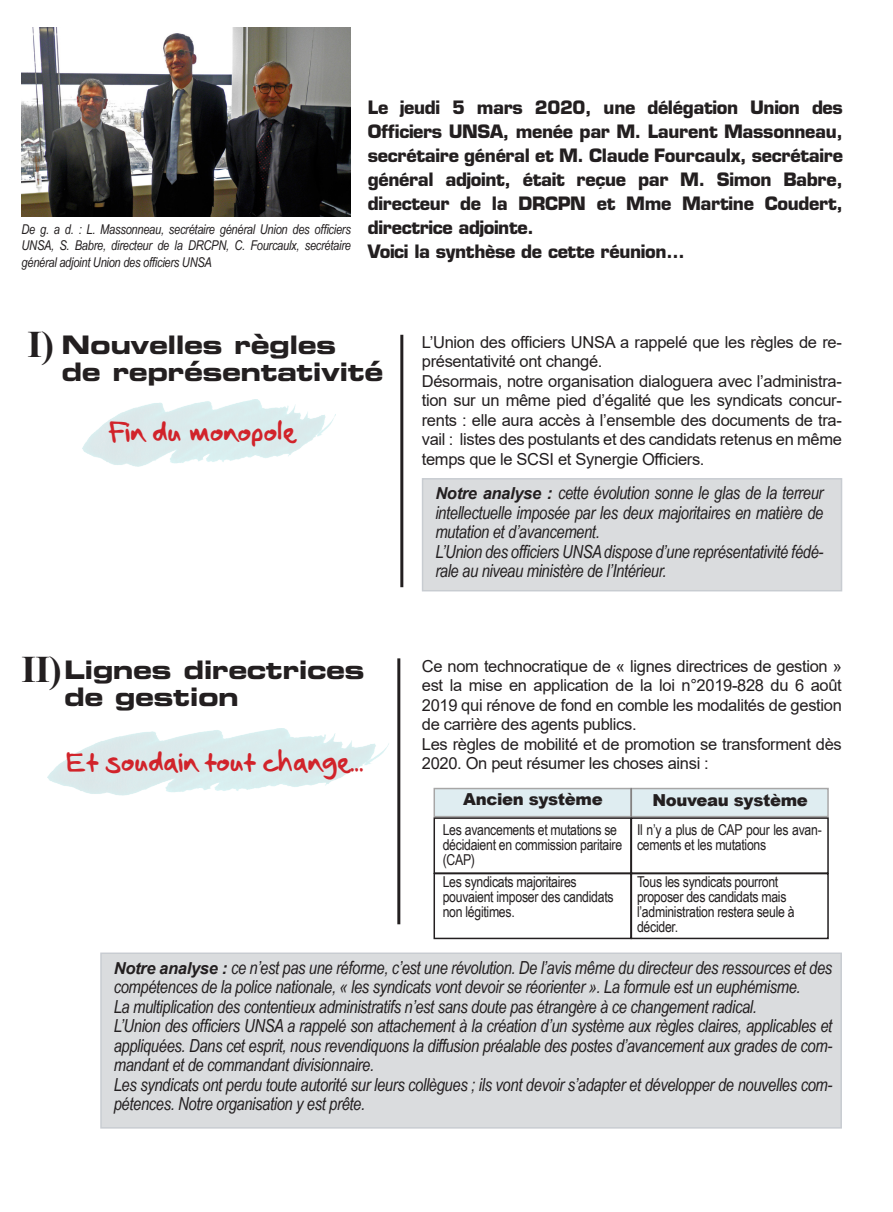
<style>
.page{position:relative;width:893px;height:1212px;background:#fff}
.page>*{position:absolute;margin:0;border:0;box-sizing:border-box;transform-origin:0 0}
.Style_de_paragraphe{font:700 37.5px "Times New Roman";color:#231f20}
.Style_de_paragraphe-2{font:27px "Seans Other Hand";letter-spacing:-.02em;color:#d1232a}
.Style_de_paragraphe-3{font:25.5px "Eurostile LT Std Bold Ex 2";letter-spacing:-.02em;color:#231f20}
.Style_de_paragraphe-4{font:italic 18px/19.5px "Arial Narrow";letter-spacing:-.02em;color:#231f20}
.Style_de_paragraphe-5{font:700 18px/24px "Eurostile LT Std";letter-spacing:-.02em;color:#231f20;text-align:justify}
.Style_de_paragraphe-6{font:16.5px/19.5px "Arial";letter-spacing:-.02em;color:#231f20}
.Style_de_paragraphe-7{font:900 16.5px "Arial";letter-spacing:-.02em;color:#231f20}
.Style_de_paragraphe-8{font:15px/15px "Arial Narrow";letter-spacing:-.02em;color:#231f20}
.Style_de_paragraphe-9{font:italic 13.5px/16.5px "Arial Narrow";letter-spacing:-.02em;color:#231f20;text-align:justify}
.s1{font-family:"Arial";font-weight:700;font-size:16.5px}
</style>
<div class="page">
<div style="left:422px;top:478px;width:420px;height:113px;background:#dadcde"></div>
<img style="left:83px;top:399px;width:253px;height:68px">
<div style="left:100px;top:952px;width:742px;height:176px;background:#dadcde"></div>
<img style="left:47px;top:728px;width:342px;height:68px">
<div style="left:434px;top:788px;width:197px;height:28px;background:#dfedf1"></div>
<div style="left:631px;top:788px;width:197px;height:28px;background:#dfedf1"></div>
<div style="left:631px;top:817px;width:198px;height:57px;border:2px solid #231f20"></div>
<div style="left:433px;top:817px;width:199px;height:57px;border:2px solid #231f20"></div>
<div style="left:631px;top:873px;width:198px;height:66px;border:2px solid #231f20"></div>
<div style="left:433px;top:873px;width:199px;height:66px;border:2px solid #231f20"></div>
<hr style="left:400px;top:335px;width:3px;height:252px;background:#231f20">
<hr style="left:397px;top:658px;width:3px;height:266px;background:#231f20">
<img style="left:22px;top:27px;width:329px;height:189px">
<p class="Style_de_paragraphe-9" style="left:22px;top:221px;width:331px">De g. a d. : L. Massonneau, secrétaire général Union des officiers UNSA, S. Babre, directeur de la DRCPN, C. Fourcaulx, secrétaire général adjoint Union des officiers UNSA</p>
<p class="Style_de_paragraphe-5" style="left:368px;top:96px;width:477px">Le jeudi 5 mars 2020, une délégation Union des Officiers UNSA, menée par M. Laurent Massonneau, secrétaire général et M. Claude Fourcaulx, secrétaire général adjoint, était reçue par M. Simon Babre, directeur de la DRCPN et Mme Martine Coudert, directrice adjointe.</p>
<p class="Style_de_paragraphe-5" style="left:368px;top:240px;width:319px">Voici la synthèse de cette réunion...</p>
<p class="Style_de_paragraphe" style="left:28px;top:317px;width:28px">I)</p>
<p class="Style_de_paragraphe-3" style="left:62px;top:327px;width:276px">Nouvelles règles</p>
<p class="Style_de_paragraphe-3" style="left:62px;top:354px;width:323px">de représentativité</p>
<p class="Style_de_paragraphe-2" style="left:108px;top:413px;width:190px">Fin du monopole</p>
<p class="Style_de_paragraphe" style="left:22px;top:642px;width:42px">II)</p>
<p class="Style_de_paragraphe-3" style="left:64px;top:652px;width:302px">Lignes directrices</p>
<p class="Style_de_paragraphe-3" style="left:64px;top:679px;width:176px">de gestion</p>
<p class="Style_de_paragraphe-2" style="left:66px;top:742px;width:299px">Et soudain tout change...</p>
<p class="Style_de_paragraphe-6" style="left:422px;top:332px;width:422px">L’Union des officiers UNSA a rappelé que les règles de re&shy;présentativité ont changé.</p>
<p class="Style_de_paragraphe-6" style="left:422px;top:371px;width:422px;text-align:justify">Désormais, notre organisation dialoguera avec l’administra&shy;tion sur un même pied d’égalité que les syndicats concur&shy;rents : elle aura accès à l’ensemble des documents de tra&shy;vail : listes des postulants et des candidats retenus en même temps que le SCSI et Synergie Officiers.</p>
<p class="Style_de_paragraphe-4" style="left:435px;top:483px;width:390px;text-align:justify"><span class="s1">Notre analyse :</span> cette évolution sonne le glas de la terreur intellectuelle imposée par les deux majoritaires en matière de mutation et d’avancement.</p>
<p class="Style_de_paragraphe-4" style="left:435px;top:541px;width:390px">L’Union des officiers UNSA dispose d’une représentativité fédé&shy;rale au niveau ministère de l’Intérieur.</p>
<p class="Style_de_paragraphe-6" style="left:422px;top:656px;width:422px;text-align:justify">Ce nom technocratique de « lignes directrices de gestion » est la mise en application de la loi n°2019-828 du 6 août 2019 qui rénove de fond en comble les modalités de gestion de carrière des agents publics.</p>
<p class="Style_de_paragraphe-6" style="left:422px;top:734px;width:422px">Les règles de mobilité et de promotion se transforment dès<br>2020. On peut résumer les choses ainsi :</p>
<p class="Style_de_paragraphe-7" style="left:463px;top:787px;width:141px">Ancien système</p>
<p class="Style_de_paragraphe-7" style="left:652px;top:788px;width:157px">Nouveau système</p>
<p class="Style_de_paragraphe-8" style="left:443px;top:822px;width:181px">Les avancements et mutations se décidaient en commission paritaire (CAP)</p>
<p class="Style_de_paragraphe-8" style="left:637px;top:822px;width:186px">Il n’y a plus de CAP pour les avan&shy;cements et les mutations</p>
<p class="Style_de_paragraphe-8" style="left:443px;top:874px;width:172px">Les syndicats majoritaires pouvaient imposer des candidats non légitimes.</p>
<p class="Style_de_paragraphe-8" style="left:637px;top:874px;width:159px">Tous les syndicats pourront proposer des candidats mais l’administration restera seule à décider.</p>
<p class="Style_de_paragraphe-4" style="left:114px;top:957px;width:720px"><span class="s1">Notre analyse :</span> ce n’est pas une réforme, c’est une révolution. De l’avis même du directeur des ressources et des compétences de la police nationale, « les syndicats vont devoir se réorienter ». La formule est un euphémisme.</p>
<p class="Style_de_paragraphe-4" style="left:114px;top:996px;width:645px">La multiplication des contentieux administratifs n’est sans doute pas étrangère à ce changement radical.</p>
<p class="Style_de_paragraphe-4" style="left:114px;top:1016px;width:720px;text-align:justify">L’Union des officiers UNSA a rappelé son attachement à la création d’un système aux règles claires, applicables et appliquées. Dans cet esprit, nous revendiquons la diffusion préalable des postes d’avancement aux grades de com&shy;mandant et de commandant divisionnaire.</p>
<p class="Style_de_paragraphe-4" style="left:114px;top:1074px;width:720px">Les syndicats ont perdu toute autorité sur leurs collègues ; ils vont devoir s’adapter et développer de nouvelles com&shy;pétences. Notre organisation y est prête.</p>
</div>
